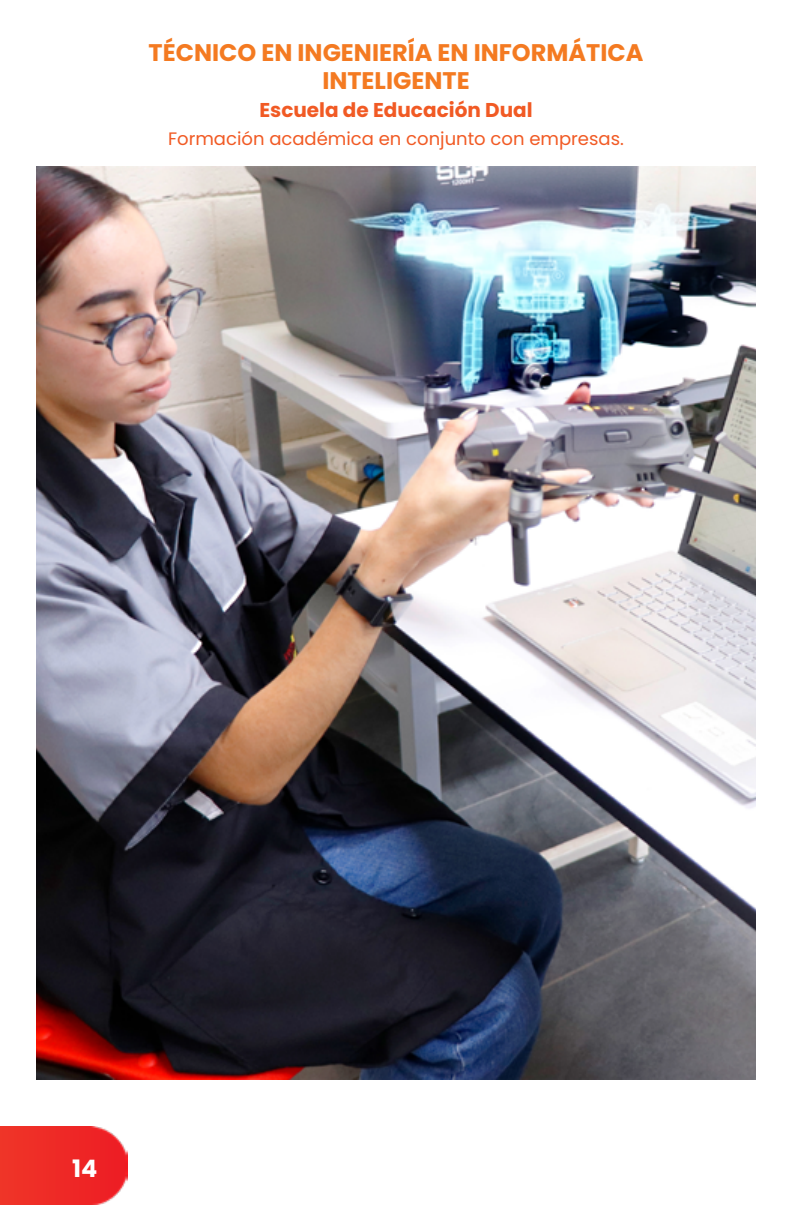
<style>
.page{position:relative;width:792px;height:1224px;background:#fff}
.page>*{position:absolute;margin:0;border:0;box-sizing:border-box;transform-origin:0 0}
.t1{font:700 24px/28px "Poppins";color:#f47a21;text-align:center}
.t2{font:700 24px "Poppins";color:#fff}
.t3{font:700 20px "Poppins";color:#f15a24}
.t4{font:18px "Poppins";color:#f15a24}
</style>
<div class="page">
<img style="left:0;top:1127px;width:127px;height:77px">
<img style="left:36px;top:167px;width:720px;height:912px">
<p class="t1" style="left:149px;top:39px;width:496px">TÉCNICO EN INGENIERÍA EN INFORMÁTICA<br>INTELIGENTE</p>
<p class="t3" style="left:259px;top:99px;width:275px">Escuela de Educación Dual</p>
<p class="t4" style="left:168px;top:128px;width:457px">Formación académica en conjunto con empresas.</p>
<p class="t2" style="left:72px;top:1155px;width:27px">14</p>
</div>
